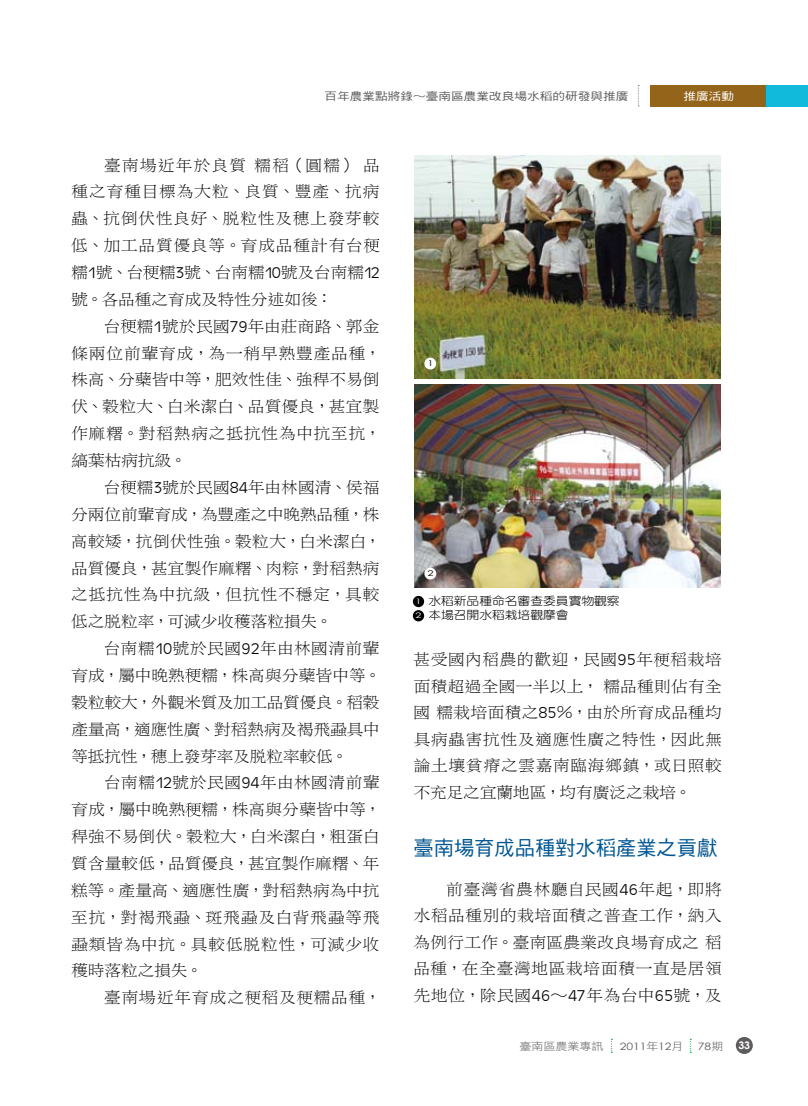
<style>
.page{position:relative;width:808px;height:1106px;background:#fff}
.page>*{position:absolute;margin:0;border:0;box-sizing:border-box;transform-origin:0 0}
.t1{font:20.25px "DF Hei Std W5";color:#005591}
.t2{font:16.2px/26.8px "DF Li Song Std W3";color:#000;text-align:justify;scale:1.06 1}
.t3{font:16.2px/26.8px "DF Li Song Std W3";letter-spacing:.02em;color:#000;scale:1.06 1}
.t4{font:16.2px "DF Li Song Std W3";letter-spacing:.025em;color:#000;scale:1.06 1}
.t5{font:11.55px/14.2px "DF Yuan Std W3";color:#000;scale:1.11 1}
.t6{font:10.8px "DF Hei Std W5";letter-spacing:.005em;color:#5e5c5c;scale:1.17 1}
.t7{font:10.8px "DF Hei Std W5";color:#fff;scale:1.17 1}
.t8{font:10.5px "DF Hei Std W3";color:#5e5c5c;scale:1.14 1}
.t9{font:700 10.5px "Century Gothic";color:#fff}
.t10{font:10.2px "Century Gothic";letter-spacing:-.005em;color:#5e5c5c;scale:1.19 1}
.t11{font:7.95px "Century Gothic";color:#000;scale:1.39 1}
.s1{font-family:"DF Hei Std W3"}
.s2{font-family:"Antique Oli T Ligh"}
.s3{font-family:"Century Gothic";font-size:7.5px;color:#fff}
.s4{font-family:"DF Hei Std W3";font-size:10.5px}
</style>
<div class="page">
<div style="left:651px;top:85px;width:157px;height:21px;background:#94641a"></div>
<svg style="left:638px;top:85px;width:1px;height:22px"></svg>
<div style="left:766px;top:85px;width:42px;height:21px;background:#11b9da"></div>
<div style="left:736px;top:1037px;width:17px;height:17px;background:#5e5c5c;border-radius:50%"></div>
<svg style="left:364px;top:238px;width:15px;height:15px"></svg>
<svg style="left:143px;top:265px;width:16px;height:15px"></svg>
<svg style="left:121px;top:319px;width:15px;height:14px"></svg>
<svg style="left:120px;top:480px;width:16px;height:14px"></svg>
<svg style="left:185px;top:668px;width:16px;height:14px"></svg>
<svg style="left:185px;top:802px;width:16px;height:15px"></svg>
<svg style="left:245px;top:990px;width:16px;height:15px"></svg>
<svg style="left:297px;top:990px;width:16px;height:15px"></svg>
<svg style="left:654px;top:652px;width:15px;height:15px"></svg>
<img style="left:414px;top:156px;width:307px;height:223px">
<img style="left:414px;top:384px;width:307px;height:203px">
<div style="left:413px;top:596px;width:11px;height:11px;background:#000;border-radius:50%"></div>
<div style="left:413px;top:610px;width:11px;height:11px;background:#000;border-radius:50%"></div>
<div style="left:424px;top:357px;width:12px;height:12px;background:#fff;border-radius:50%"></div>
<div style="left:424px;top:567px;width:12px;height:12px;background:#fff;border-radius:50%"></div>
<p class="t6" style="left:324px;top:90px;width:261px">百年農業點將錄〜臺南區農業改良場水稻的研發與推廣</p>
<p class="t7" style="left:683px;top:90px;width:45px">推廣活動</p>
<p class="t3" style="left:71px;top:151px;width:293px;text-indent:33px">臺南場近年於良質糯稻<span class="s1">（</span>圓糯<span class="s1">）</span>品種之育種目標為大粒<span class="s1">、</span>良質<span class="s1">、</span>豐產<span class="s1">、</span>抗病蟲<span class="s1">、</span>抗倒伏性良好<span class="s1">、</span>脫粒性及穗上發芽較低<span class="s1">、</span>加工品質優良等<span class="s1">。</span>育成品種計有台糯<span class="s2">1</span>號<span class="s1">、</span>台 糯<span class="s2">3</span>號<span class="s1">、</span>台南糯<span class="s2">10</span>號及台南糯<span class="s2">12</span>號<span class="s1">。</span>各品種之育成及特性分述如後<span class="s1">：</span></p>
<p class="t2" style="left:71px;top:312px;width:294px;text-indent:33px">台 糯<span class="s2">1</span>號於民國<span class="s2">79</span>年由莊商路<span class="s1">、</span>郭金條兩位前輩育成<span class="s1">，</span>為一稍早熟豐產品種<span class="s1">，</span>株高<span class="s1">、</span>分蘗皆中等<span class="s1">，</span>肥效性佳<span class="s1">、</span>強稈不易倒伏<span class="s1">、</span>穀粒大<span class="s1">、</span>白米潔白<span class="s1">、</span>品質優良<span class="s1">，</span>甚宜製作麻糬<span class="s1">。</span>對稻熱病之抵抗性為中抗至抗<span class="s1">，</span>縞葉枯病抗級<span class="s1">。</span></p>
<p class="t2" style="left:71px;top:473px;width:295px;text-indent:33px">台 糯<span class="s2">3</span>號於民國<span class="s2">84</span>年由林國清<span class="s1">、</span>侯福分兩位前輩育成<span class="s1">，</span>為豐產之中晚熟品種<span class="s1">，</span>株高較矮<span class="s1">，</span>抗倒伏性強<span class="s1">。</span>穀粒大<span class="s1">，</span>白米潔白<span class="s1">，</span>品質優良<span class="s1">，</span>甚宜製作麻糬<span class="s1">、</span>肉粽<span class="s1">，</span>對稻熱病之抵抗性為中抗級<span class="s1">，</span>但抗性不穩定<span class="s1">，</span>具較低之脫粒率<span class="s1">，</span>可減少收穫落粒損失<span class="s1">。</span></p>
<p class="t2" style="left:71px;top:634px;width:294px;text-indent:33px">台南糯<span class="s2">10</span>號於民國<span class="s2">92</span>年由林國清前輩育成<span class="s1">，</span>屬中晚熟 糯<span class="s1">，</span>株高與分蘗皆中等<span class="s1">。</span>穀粒較大<span class="s1">，</span>外觀米質及加工品質優良<span class="s1">。</span>稻穀產量高<span class="s1">，</span>適應性廣<span class="s1">、</span>對稻熱病及褐飛蝨具中等抵抗性<span class="s1">，</span>穗上發芽率及脫粒率較低<span class="s1">。</span></p>
<p class="t2" style="left:71px;top:769px;width:294px;text-indent:33px">台南糯<span class="s2">12</span>號於民國<span class="s2">94</span>年由林國清前輩育成<span class="s1">，</span>屬中晚熟 糯<span class="s1">，</span>株高與分蘗皆中等<span class="s1">，</span>稈強不易倒伏<span class="s1">。</span>穀粒大<span class="s1">，</span>白米潔白<span class="s1">，</span>粗蛋白質含量較低<span class="s1">，</span>品質優良<span class="s1">，</span>甚宜製作麻糬<span class="s1">、</span>年糕等<span class="s1">。</span>產量高<span class="s1">、</span>適應性廣<span class="s1">，</span>對稻熱病為中抗至抗<span class="s1">，</span>對褐飛蝨<span class="s1">、</span>斑飛蝨及白背飛蝨等飛蝨類皆為中抗<span class="s1">。</span>具較低脫粒性<span class="s1">，</span>可減少收穫時落粒之損失<span class="s1">。</span></p>
<p class="t4" style="left:104px;top:988px;width:263px">臺南場近年育成之 稻及 糯品種<span class="s1">，</span></p>
<p class="t11" style="left:427px;top:358px;width:6px">1</p>
<p class="t11" style="left:427px;top:568px;width:6px">2</p>
<p class="t5" style="left:415px;top:593px;width:185px"><span class="s3">1</span> 水稻新品種命名審查委員實物觀察<br><span class="s3">2</span> 本場召開水稻栽培觀摩會</p>
<p class="t2" style="left:413px;top:646px;width:293px;line-height:26.4px">甚受國內稻農的歡迎<span class="s1">，</span>民國<span class="s2">95</span>年 稻栽培面積超過全國一半以上<span class="s1">，</span>糯品種則佔有全國糯栽培面積之<span class="s2">85</span><span class="s1">％，</span>由於所育成品種均具病蟲害抗性及適應性廣之特性<span class="s1">，</span>因此無論土壤貧瘠之雲嘉南臨海鄉鎮<span class="s1">，</span>或日照較不充足之宜蘭地區<span class="s1">，</span>均有廣泛之栽培<span class="s1">。</span></p>
<p class="t1" style="left:414px;top:837px;width:305px">臺南場育成品種對水稻產業之貢獻</p>
<p class="t2" style="left:413px;top:875px;width:293px;line-height:26.4px;text-indent:33px">前臺灣省農林廳自民國<span class="s2">46</span>年起<span class="s1">，</span>即將水稻品種別的栽培面積之普查工作<span class="s1">，</span>納入為例行工作<span class="s1">。</span>臺南區農業改良場育成之稻品種<span class="s1">，</span>在全臺灣地區栽培面積一直是居領先地位<span class="s1">，</span>除民國<span class="s2">46</span><span class="s1">～</span><span class="s2">47</span>年為台中<span class="s2">65</span>號<span class="s1">，</span>及</p>
<p class="t8" style="left:519px;top:1040px;width:75px">臺南區農業專訊</p>
<p class="t10" style="left:620px;top:1039px;width:55px">2011<span class="s4">年</span>12<span class="s4">月</span></p>
<p class="t10" style="left:698px;top:1039px;width:23px">78<span class="s4">期</span></p>
<p class="t9" style="left:738px;top:1038px;width:13px">33</p>
</div>
